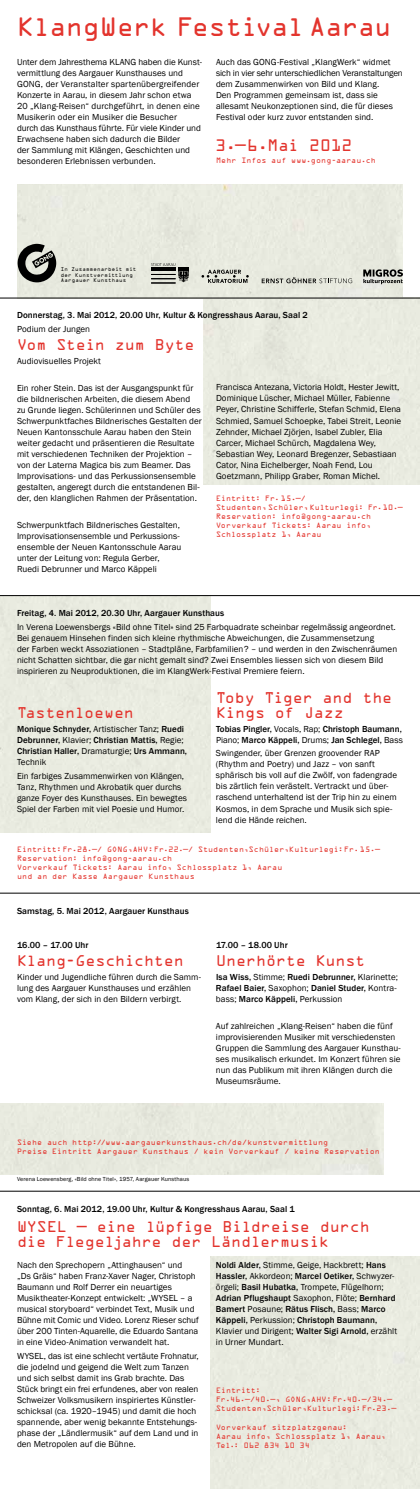
<style>
.page{position:relative;width:420px;height:1489px;background:#fff}
.page>*{position:absolute;margin:0;border:0;box-sizing:border-box;transform-origin:0 0}
.t1{font:24px "OCRA Std";letter-spacing:-.035em;color:#e3342d}
.t2{font:15px "OCRA Std";letter-spacing:-.01em;color:#e3342d}
.t3{font:14px/15px "OCRA Std";letter-spacing:-.015em;color:#e3342d}
.t4{font:9px/11px "Franklin Gothic";letter-spacing:.005em;color:#000}
.t5{font:500 9px/11px "Franklin Gothic";letter-spacing:.01em;color:#000}
.t6{font:7px/9px "OCRA Std";letter-spacing:.015em;color:#e3342d}
.t7{font:6px "Franklin Gothic";letter-spacing:.015em;color:#000}
.t8{font:4.8px/5.8px "OCRA Std";letter-spacing:.04em;color:#000}
.s1{font-weight:400}
.s2{font-weight:500}
</style>
<div class="page">
<div style="left:17px;top:184px;width:386px;height:114px;background:#e8eadf"></div>
<svg style="left:363px;top:269px;width:40px;height:15px"></svg>
<svg style="left:151px;top:263px;width:38px;height:21px"></svg>
<svg style="left:201px;top:270px;width:48px;height:13px"></svg>
<svg style="left:18px;top:244px;width:38px;height:38px"></svg>
<svg style="left:261px;top:277px;width:91px;height:6px"></svg>
<hr style="left:0;top:595px;width:420px;height:1px;background:#000">
<hr style="left:0;top:298px;width:420px;height:1px;background:#000">
<hr style="left:0;top:892px;width:420px;height:1px;background:#000">
<hr style="left:0;top:1190px;width:420px;height:1px;background:#000">
<h1 class="t1" style="left:17px;top:13px;width:376px">KlangWerk Festival Aarau</h1>
<p class="t4" style="left:17px;top:56px;width:186px">Unter dem Jahresthema KLANG haben die Kunst&shy;vermittlung des Aargauer Kunsthauses und GONG, der Veranstalter spartenübergreifender Konzerte in Aarau, in diesem Jahr schon etwa 20 „Klang-Reisen“ durchgeführt, in denen eine Musikerin oder ein Musiker die Besucher<br>durch das Kunsthaus führte. Für viele Kinder und Erwachsene haben sich dadurch die Bilder<br>der Sammlung mit Klängen, Geschichten und besonderen Erlebnissen verbunden.</p>
<p class="t4" style="left:216px;top:56px;width:188px">Auch das GONG-Festival „KlangWerk“ widmet sich in vier sehr unterschiedlichen Veranstaltungen dem Zusammenwirken von Bild und Klang.<br>Den Programmen gemeinsam ist, dass sie allesamt Neukonzeptionen sind, die für dieses Festival oder kurz zuvor entstanden sind.</p>
<h2 class="t2" style="left:215px;top:136px;width:138px">3.–6.Mai 2012</h2>
<p class="t6" style="left:216px;top:156px;width:161px">Mehr Infos auf www.gong-aarau.ch</p>
<p class="t8" style="left:61px;top:266px;width:77px">In Zusammenarbeit mit der Kunstvermittlung<br>Aargauer Kunsthaus</p>
<p class="t5" style="left:17px;top:310px;width:292px">Donnerstag, 3. Mai 2012, 20.00 Uhr, Kultur &amp; Kongresshaus Aarau, Saal 2</p>
<p class="t4" style="left:17px;top:324px;width:75px">Podium der Jungen</p>
<h3 class="t3" style="left:17px;top:337px;width:179px">Vom Stein zum Byte</h3>
<p class="t4" style="left:17px;top:355px;width:85px">Audiovisuelles Projekt</p>
<p class="t4" style="left:17px;top:382px;width:186px">Ein roher Stein. Das ist der Ausgangspunkt für die bildnerischen Arbeiten, die diesem Abend<br>zu Grunde liegen. Schülerinnen und Schüler des Schwerpunktfaches Bildnerisches Gestalten der Neuen Kantonsschule Aarau haben den Stein weiter gedacht und präsentieren die Resultate mit verschiedenen Techniken der Projektion – von der Laterna Magica bis zum Beamer. Das Improvisations- und das Perkussionsensemble gestalten, angeregt durch die entstandenen Bil&shy;der, den klanglichen Rahmen der Präsentation.</p>
<p class="t4" style="left:17px;top:520px;width:166px">Schwerpunktfach Bildnerisches Gestalten, Improvisationsensemble und Perkussions&shy;ensemble der Neuen Kantonsschule Aarau unter der Leitung von: Regula Gerber, Ruedi Debrunner und Marco Käppeli</p>
<p class="t4" style="left:216px;top:382px;width:187px">Francisca Antezana, Victoria Holdt, Hester Jewitt, Dominique Lüscher, Michael Müller, Fabienne Peyer, Christine Schifferle, Stefan Schmid, Elena Schmied, Samuel Schoepke, Tabei Streit, Leonie Zehnder, Michael Zjörjen, Isabel Zubler, Elia Carcer, Michael Schürch, Magdalena Wey, Sebastian Wey, Leonard Bregenzer, Sebastiaan Cator, Nina Eichelberger, Noah Fend, Lou Goetzmann, Philipp Graber, Roman Michel.</p>
<p class="t6" style="left:216px;top:494px;width:188px">Eintritt: Fr. 15.–/<br>Studenten, Schüler, Kulturlegi: Fr.10.–<br>Reservation: info@gong-aarau.ch<br>Vorverkauf Tickets: Aarau info,<br>Schlossplatz 1, Aarau</p>
<p class="t5" style="left:17px;top:607px;width:209px">Freitag, 4. Mai 2012, 20.30 Uhr, Aargauer Kunsthaus</p>
<p class="t4" style="left:17px;top:621px;width:381px">In Verena Loewensbergs «Bild ohne Titel» sind 25 Farbquadrate scheinbar regelmässig angeordnet.<br>Bei genauem Hinsehen finden sich kleine rhythmische Abweichungen, die Zusammensetzung<br>der Farben weckt Assoziationen – Stadtpläne, Farbfamilien? – und werden in den Zwischenräumen nicht Schatten sichtbar, die gar nicht gemalt sind? Zwei Ensembles liessen sich von diesem Bild inspirieren zu Neuproduktionen, die im KlangWerk-Festival Premiere feiern.</p>
<h3 class="t3" style="left:216px;top:690px;width:178px">Toby Tiger and the<br>Kings of Jazz</h3>
<p class="t5" style="left:216px;top:723px;width:188px">Tobias Pingler, <span class="s1">Vocals, Rap;</span> Christoph Baumann,<br><span class="s1">Piano;</span> Marco Käppeli, <span class="s1">Drums;</span> Jan Schlegel, <span class="s1">Bass</span></p>
<p class="t4" style="left:216px;top:748px;width:182px">Swingender, über Grenzen groovender RAP (Rhythm and Poetry) und Jazz – von sanft sphärisch bis voll auf die Zwölf, von fadengrade bis zärtlich fein verästelt. Vertrackt und über&shy;raschend unterhaltend ist der Trip hin zu einem Kosmos, in dem Sprache und Musik sich spie&shy;lend die Hände reichen.</p>
<p class="t6" style="left:17px;top:844px;width:364px">Eintritt: Fr.28.–/ GONG,AHV: Fr.22.–/ Studenten,Schüler,Kulturlegi: Fr. 15.– Reservation: info@gong-aarau.ch<br>Vorverkauf Tickets: Aarau info, Schlossplatz 1, Aarau<br>und an der Kasse Aargauer Kunsthaus</p>
<h3 class="t3" style="left:17px;top:706px;width:118px">Tastenloewen</h3>
<p class="t5" style="left:17px;top:723px;width:171px">Monique Schnyder, <span class="s1">Artistischer Tanz;</span> Ruedi Debrunner, <span class="s1">Klavier;</span> Christian Mattis, <span class="s1">Regie; </span>Christian Haller, <span class="s1">Dramaturgie;</span> Urs Ammann, <span class="s1">Technik</span></p>
<p class="t4" style="left:17px;top:770px;width:171px">Ein farbiges Zusammenwirken von Klängen, Tanz, Rhythmen und Akrobatik quer durchs ganze Foyer des Kunsthauses. Ein bewegtes Spiel der Farben mit viel Poesie und Humor.</p>
<p class="t5" style="left:17px;top:905px;width:173px">Samstag, 5. Mai 2012, Aargauer Kunsthaus</p>
<p class="t5" style="left:17px;top:939px;width:73px">16.00 – 17.00 Uhr</p>
<h3 class="t3" style="left:17px;top:953px;width:168px">Klang-Geschichten</h3>
<p class="t4" style="left:17px;top:971px;width:185px">Kinder und Jugendliche führen durch die Samm&shy;lung des Aargauer Kunsthauses und erzählen vom Klang, der sich in den Bildern verbirgt.</p>
<p class="t5" style="left:216px;top:939px;width:73px">17.00 – 18.00 Uhr</p>
<h3 class="t3" style="left:216px;top:953px;width:151px">Unerhörte Kunst</h3>
<p class="t5" style="left:216px;top:971px;width:183px">Isa Wiss, <span class="s1">Stimme;</span> Ruedi Debrunner, <span class="s1">Klarinette;<br></span>Rafael Baier, <span class="s1">Saxophon;</span> Daniel Studer, <span class="s1">Kontra&shy;bass;</span> Marco Käppeli, <span class="s1">Perkussion</span></p>
<p class="t4" style="left:216px;top:1020px;width:186px">Auf zahlreichen „Klang-Reisen“ haben die fünf improvisierenden Musiker mit verschiedensten Gruppen die Sammlung des Aargauer Kunsthau&shy;ses musikalisch erkundet. Im Konzert führen sie nun das Publikum mit ihren Klängen durch die Museumsräume.</p>
<p class="t6" style="left:17px;top:1137px;width:364px">Siehe auch http://www.aargauerkunsthaus.ch/de/kunstvermittlung<br>Preise Eintritt Aargauer Kunsthaus / kein Vorverkauf / keine Reservation</p>
<p class="t7" style="left:17px;top:1175px;width:174px">Verena Loewensberg, «Bild ohne Titel», 1957, Aargauer Kunsthaus</p>
<p class="t5" style="left:17px;top:1203px;width:279px">Sonntag, 6. Mai 2012, 19.00 Uhr, Kultur &amp; Kongresshaus Aarau, Saal 1</p>
<h3 class="t3" style="left:17px;top:1219px;width:354px">WYSEL – eine lüpfige Bildreise durch die Flegeljahre der Ländlermusik</h3>
<p class="t4" style="left:17px;top:1259px;width:183px">Nach den Sprechopern „Attinghausen“ und<br>„Ds Gräis“ haben Franz-Xaver Nager, Christoph Baumann und Rolf Derrer ein neuartiges Musiktheater-Konzept entwickelt: „WYSEL – a musical storyboard“ verbindet Text, Musik und Bühne mit Comic und Video. Lorenz Rieser schuf über 200 Tinten-Aquarelle, die Eduardo Santana in eine Video-Animation verwandelt hat.</p>
<p class="t4" style="left:17px;top:1350px;width:183px">WYSEL, das ist eine schlecht vertäute Frohnatur, die jodelnd und geigend die Welt zum Tanzen und sich selbst damit ins Grab brachte. Das Stück bringt ein frei erfundenes, aber von realen Schweizer Volksmusikern inspiriertes Künstler&shy;schicksal (ca. 1920–1945) und damit die hoch spannende, aber wenig bekannte Entstehungs&shy;phase der „Ländlermusik“ auf dem Land und in den Metropolen auf die Bühne.</p>
<p class="t4" style="left:216px;top:1259px;width:182px"><span class="s2">Noldi Alder,</span> Stimme, Geige, Hackbrett; <span class="s2">Hans Hassler,</span> Akkordeon; <span class="s2">Marcel Oetiker,</span> Schwyzer&shy;örgeli; <span class="s2">Basil Hubatka,</span> Trompete, Flügelhorn; <span class="s2">Adrian Pflugshaupt</span> Saxophon, Flöte; <span class="s2">Bernhard Bamert</span> Posaune; <span class="s2">Rätus Flisch,</span> Bass; <span class="s2">Marco Käppeli,</span> Perkussion; <span class="s2">Christoph Baumann, </span>Klavier und Dirigent; <span class="s2">Walter Sigi Arnold,</span> erzählt in Urner Mundart.</p>
<p class="t6" style="left:216px;top:1386px;width:182px">Eintritt:<br>Fr.46.–/40.–, GONG,AHV: Fr.40.–/34.–<br>Studenten,Schüler,Kulturlegi: Fr.23.–</p>
<p class="t6" style="left:216px;top:1422px;width:171px">Vorverkauf sitzplatzgenau:<br>Aarau info, Schlossplatz 1, Aarau,<br>Tel.: 062 834 10 34</p>
</div>
